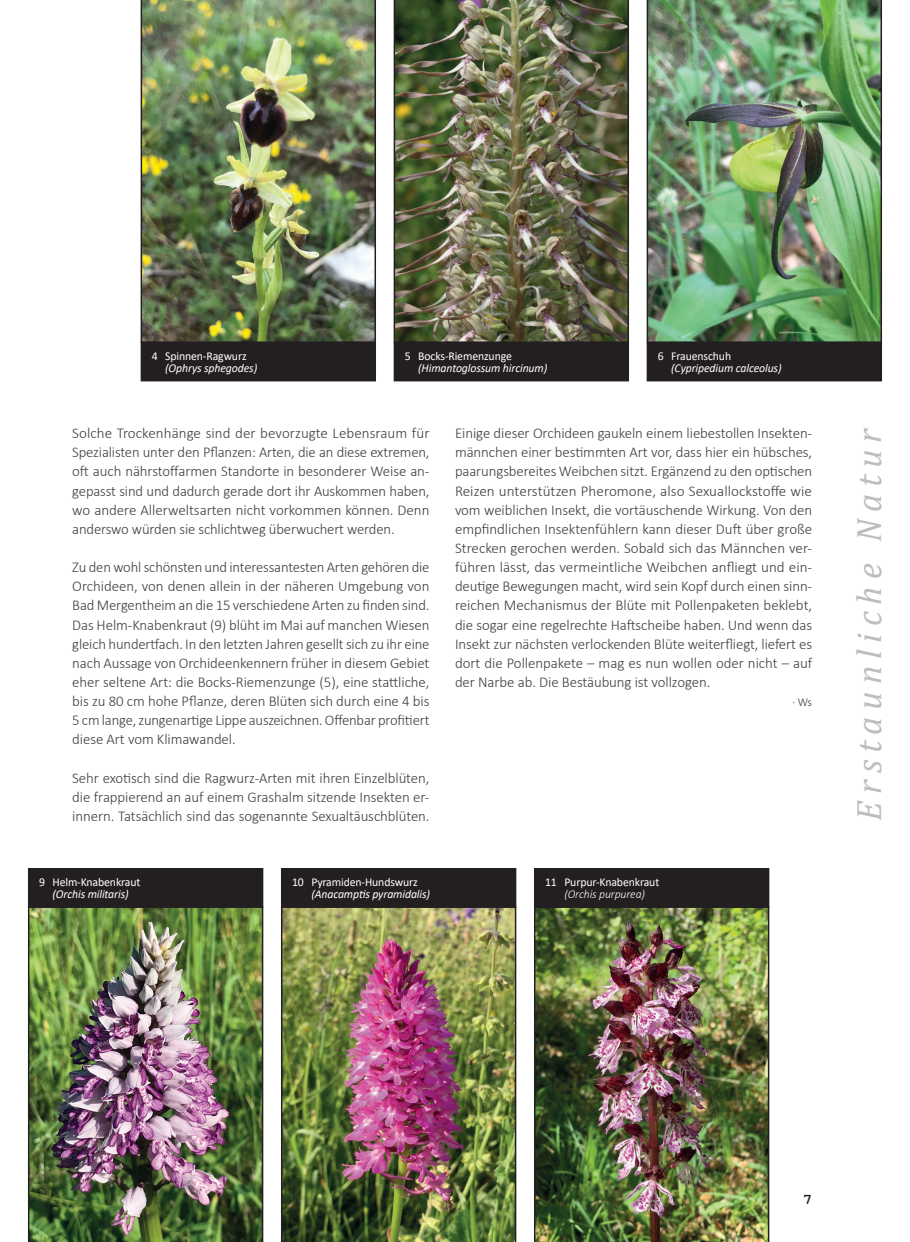
<style>
.page{position:relative;width:910px;height:1242px;background:#fff}
.page>*{position:absolute;margin:0;border:0;box-sizing:border-box;transform-origin:0 0}
.t1{font:italic 35.25px "Cambria";letter-spacing:.2em;color:#bcbdc0}
.t2{font:300 15px/19.2px "Calibri";letter-spacing:-.005em;color:#3e3e3f;text-align:justify}
.t3{font:700 15px "Courier New";color:#231f20}
.t4{font:12px "Calibri";letter-spacing:-.01em;color:#fff}
.t5{font:italic 12px "Calibri";letter-spacing:-.01em;color:#fff}
.t6{font:italic 300 12px "Calibri";letter-spacing:-.01em;color:#fff}
.t7{font:300 12px "Calibri";color:#3e3e3f}
</style>
<div class="page">
<img style="left:394px;top:0;width:235px;height:342px">
<img style="left:281px;top:907px;width:235px;height:335px">
<img style="left:534px;top:907px;width:235px;height:335px">
<img style="left:28px;top:907px;width:235px;height:335px">
<img style="left:647px;top:0;width:235px;height:342px">
<img style="left:141px;top:0;width:235px;height:342px">
<div style="left:141px;top:342px;width:234px;height:39px;background:#231f20"></div>
<div style="left:29px;top:868px;width:234px;height:39px;background:#231f20"></div>
<div style="left:282px;top:868px;width:234px;height:39px;background:#231f20"></div>
<div style="left:535px;top:868px;width:234px;height:39px;background:#231f20"></div>
<div style="left:394px;top:342px;width:234px;height:39px;background:#231f20"></div>
<div style="left:647px;top:342px;width:234px;height:39px;background:#231f20"></div>
<p class="t4" style="left:152px;top:348px;width:96px">4 Spinnen-Ragwurz</p>
<p class="t5" style="left:165px;top:360px;width:94px">(Ophrys sphegodes)</p>
<p class="t4" style="left:405px;top:348px;width:109px">5 Bocks-Riemenzunge</p>
<p class="t5" style="left:418px;top:360px;width:131px">(Himantoglossum hircinum)</p>
<p class="t4" style="left:658px;top:348px;width:75px">6 Frauenschuh</p>
<p class="t5" style="left:671px;top:360px;width:112px">(Cypripedium calceolus)</p>
<p class="t2" style="left:72px;top:423px;width:359px">Solche Trockenhänge sind der bevorzugte Lebensraum für Spezialisten unter den Pflanzen: Arten, die an diese extremen, oft auch nährstoffarmen Standorte in besonderer Weise an&shy;gepasst sind und dadurch gerade dort ihr Auskommen haben, wo andere Allerweltsarten nicht vorkommen können. Denn anderswo würden sie schlichtweg überwuchert werden.</p>
<p class="t2" style="left:72px;top:557px;width:359px">Zu den wohl schönsten und interessantesten Arten gehören die Orchideen, von denen allein in der näheren Umgebung von Bad Mergentheim an die 15 verschiedene Arten zu finden sind.<br>Das Helm-Knabenkraut (9) blüht im Mai auf manchen Wiesen gleich hundertfach. In den letzten Jahren gesellt sich zu ihr eine nach Aussage von Orchideenkennern früher in diesem Gebiet eher seltene Art: die Bocks-Riemenzunge (5), eine stattliche, bis zu 80 cm hohe Pflanze, deren Blüten sich durch eine 4 bis 5 cm lange, zungenartige Lippe auszeichnen. Offenbar profitiert diese Art vom Klimawandel.</p>
<p class="t2" style="left:72px;top:768px;width:359px">Sehr exotisch sind die Ragwurz-Arten mit ihren Einzelblüten, die frappierend an auf einem Grashalm sitzende Insekten er&shy;innern. Tatsächlich sind das sogenannte Sexualtäuschblüten.</p>
<p class="t2" style="left:455px;top:423px;width:359px">Einige dieser Orchideen gaukeln einem liebestollen Insekten&shy;männchen einer bestimmten Art vor, dass hier ein hübsches, paarungsbereites Weibchen sitzt. Ergänzend zu den optischen Reizen unterstützen Pheromone, also Sexuallockstoffe wie vom weiblichen Insekt, die vortäuschende Wirkung. Von den empfindlichen Insektenfühlern kann dieser Duft über große Strecken gerochen werden. Sobald sich das Männchen ver&shy;führen lässt, das vermeintliche Weibchen anfliegt und ein&shy;deutige Bewegungen macht, wird sein Kopf durch einen sinn&shy;reichen Mechanismus der Blüte mit Pollenpaketen beklebt, die sogar eine regelrechte Haftscheibe haben. Und wenn das Insekt zur nächsten verlockenden Blüte weiterfliegt, liefert es dort die Pollenpakete – mag es nun wollen oder nicht – auf der Narbe ab. Die Bestäubung ist vollzogen.</p>
<p class="t7" style="left:792px;top:694px;width:21px">· Ws</p>
<p class="t4" style="left:39px;top:874px;width:103px">9 Helm-Knabenkraut</p>
<p class="t5" style="left:52px;top:886px;width:78px">(Orchis militaris)</p>
<p class="t4" style="left:292px;top:874px;width:127px">10 Pyramiden-Hundswurz</p>
<p class="t5" style="left:311px;top:886px;width:120px">(Anacamptis pyramidalis)</p>
<p class="t4" style="left:545px;top:874px;width:116px">11 Purpur-Knabenkraut</p>
<p class="t6" style="left:564px;top:887px;width:82px">(Orchis purpurea)</p>
<h1 class="t1" style="left:844px;top:821px;width:395px;rotate:-90deg">Erstaunliche Natur</h1>
<p class="t3" style="left:803px;top:1189px;width:10px">7</p>
</div>
